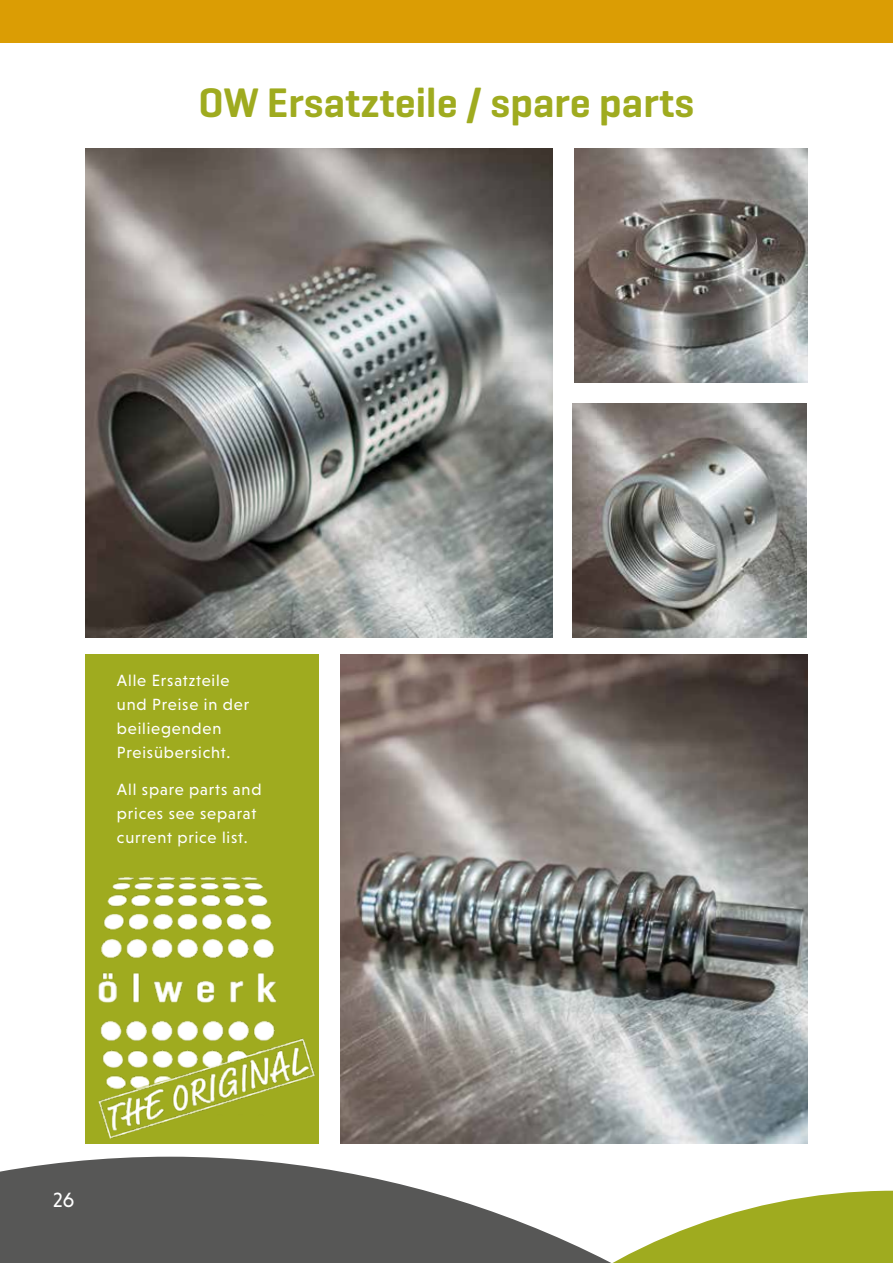
<style>
.page{position:relative;width:893px;height:1263px;background:#fff}
.page>*{position:absolute;margin:0;border:0;box-sizing:border-box;transform-origin:0 0}
.t1{font:600 42px "Geogrotesque";color:#9fab1f}
.t2{font:21px "Niveau Grotesk";color:#fff}
.t3{font:16.5px/24px "Niveau Grotesk";letter-spacing:.05em;color:#fff}
</style>
<div class="page">
<div style="left:0;top:0;width:893px;height:43px;background:#db9d04"></div>
<img style="left:85px;top:149px;width:468px;height:489px">
<img style="left:574px;top:149px;width:234px;height:234px">
<div style="left:0;top:1157px;width:313px;height:106px;background:#575756"></div>
<svg style="left:313px;top:1167px;width:580px;height:96px"></svg>
<img style="left:573px;top:404px;width:234px;height:234px">
<img style="left:340px;top:655px;width:468px;height:489px">
<div style="left:85px;top:655px;width:234px;height:489px;background:#9fab1f"></div>
<img style="left:98px;top:877px;width:217px;height:262px">
<h1 class="t1" style="left:199px;top:76px;width:497px">OW Ersatzteile / spare parts</h1>
<p class="t3" style="left:117px;top:669px;width:134px">Alle Ersatzteile und Preise in der beiliegenden<br>Preisübersicht.</p>
<p class="t3" style="left:117px;top:777px;width:146px">All spare parts and prices see separat current price list.</p>
<p class="t2" style="left:53px;top:1188px;width:23px">26</p>
</div>
